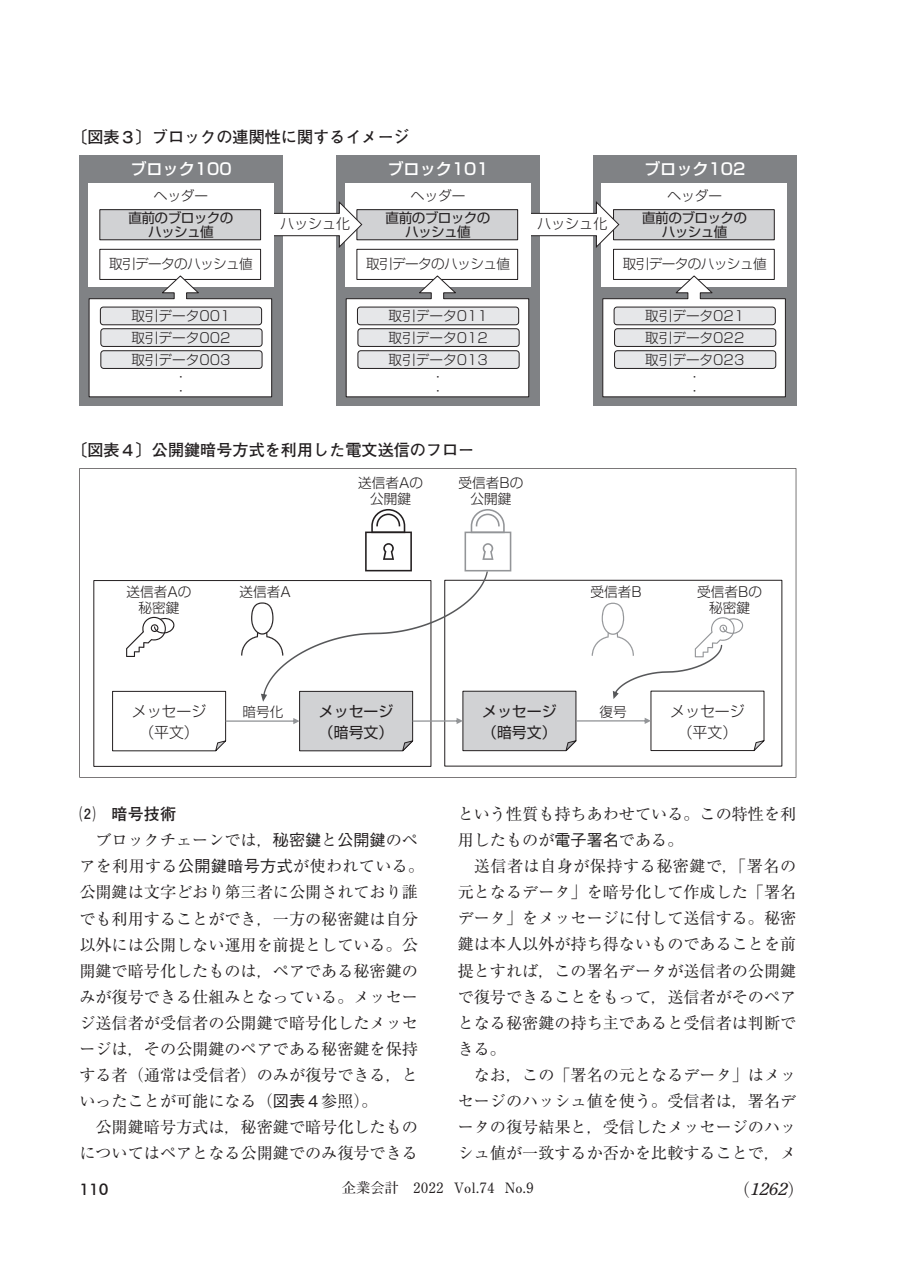
<style>
.page{position:relative;width:903px;height:1275px;background:#fff}
.page>*{position:absolute;margin:0;border:0;box-sizing:border-box;transform-origin:0 0}
.t1{font:italic 17.32px "Century Old Style Std";color:#231f20}
.t2{font:16.1px/26.1px "Ryumin Pro";color:#231f20}
.t3{font:700 16.1px "Futo Go B101 Pro";color:#231f20}
.t4{font:500 16.1px "Shin Go Pro";color:#fff}
.t5{font:500 16.1px "Futura BT";color:#231f20}
.t6{font:14.88px/20.8px "Shin Go Pro";color:#231f20}
.t7{font:300 14.88px/20.8px "Shin Go Pro";color:#231f20;text-align:center}
.t8{font:700 14.17px "Futo Min A101 Pro";color:#231f20}
.t9{font:300 14px "Shin Go Pro";color:#231f20}
.t10{font:300 13.65px/21.7px "Shin Go Pro";color:#231f20;text-align:justify}
.t11{font:13.65px/14px "Shin Go Pro";letter-spacing:-.045em;color:#231f20;text-align:center}
.t12{font:300 13.65px "Shin Go Pro";letter-spacing:-.045em;color:#231f20}
.s1{font-family:"Gothic BBB Pro";font-weight:500}
.s2{font-family:"Ryumin Pro";font-style:normal}
</style>
<div class="page">
<div style="left:593px;top:155px;width:203px;height:251px;background:#808285"></div>
<div style="left:602px;top:183px;width:185px;height:104px;background:#fff"></div>
<div style="left:613px;top:210px;width:161px;height:30px;background:#d1d2d4"></div>
<div style="left:613px;top:209px;width:161px;height:31px;border:1px solid #231f20"></div>
<div style="left:613px;top:249px;width:161px;height:31px;border:1px solid #231f20"></div>
<svg style="left:602px;top:275px;width:184px;height:122px"></svg>
<div style="left:614px;top:307px;width:161px;height:18px;background:#e6e7e9;border-radius:3px"></div>
<div style="left:614px;top:307px;width:161px;height:18px;border:1px solid #231f20;border-radius:3px"></div>
<div style="left:614px;top:329px;width:162px;height:17px;background:#e6e7e9;border-radius:3px"></div>
<div style="left:614px;top:328px;width:162px;height:19px;border:1px solid #231f20;border-radius:3px"></div>
<div style="left:614px;top:351px;width:162px;height:17px;background:#e6e7e9;border-radius:3px"></div>
<div style="left:614px;top:350px;width:162px;height:19px;border:1px solid #231f20;border-radius:3px"></div>
<div style="left:336px;top:155px;width:204px;height:251px;background:#808285"></div>
<svg style="left:530px;top:201px;width:89px;height:47px"></svg>
<div style="left:345px;top:183px;width:185px;height:104px;background:#fff"></div>
<div style="left:357px;top:210px;width:161px;height:30px;background:#d1d2d4"></div>
<div style="left:357px;top:209px;width:161px;height:31px;border:1px solid #231f20"></div>
<div style="left:357px;top:249px;width:161px;height:31px;border:1px solid #231f20"></div>
<svg style="left:346px;top:275px;width:183px;height:122px"></svg>
<div style="left:357px;top:307px;width:162px;height:18px;background:#e6e7e9;border-radius:3px"></div>
<div style="left:357px;top:307px;width:162px;height:18px;border:1px solid #231f20;border-radius:3px"></div>
<div style="left:358px;top:329px;width:161px;height:17px;background:#e6e7e9;border-radius:3px"></div>
<div style="left:358px;top:328px;width:161px;height:19px;border:1px solid #231f20;border-radius:3px"></div>
<div style="left:358px;top:351px;width:161px;height:17px;background:#e6e7e9;border-radius:3px"></div>
<div style="left:358px;top:350px;width:161px;height:19px;border:1px solid #231f20;border-radius:3px"></div>
<div style="left:79px;top:155px;width:204px;height:251px;background:#808285"></div>
<svg style="left:273px;top:201px;width:89px;height:47px"></svg>
<div style="left:88px;top:183px;width:185px;height:104px;background:#fff"></div>
<div style="left:100px;top:210px;width:161px;height:30px;background:#d1d2d4"></div>
<div style="left:100px;top:209px;width:161px;height:31px;border:1px solid #231f20"></div>
<div style="left:100px;top:249px;width:161px;height:31px;border:1px solid #231f20"></div>
<svg style="left:88px;top:275px;width:184px;height:122px"></svg>
<div style="left:100px;top:307px;width:162px;height:18px;background:#e6e7e9;border-radius:3px"></div>
<div style="left:100px;top:307px;width:162px;height:18px;border:1px solid #231f20;border-radius:3px"></div>
<div style="left:101px;top:329px;width:161px;height:17px;background:#e6e7e9;border-radius:3px"></div>
<div style="left:101px;top:328px;width:161px;height:19px;border:1px solid #231f20;border-radius:3px"></div>
<div style="left:101px;top:351px;width:161px;height:17px;background:#e6e7e9;border-radius:3px"></div>
<div style="left:101px;top:350px;width:161px;height:19px;border:1px solid #231f20;border-radius:3px"></div>
<svg style="left:79px;top:468px;width:717px;height:310px"></svg>
<svg style="left:112px;top:509px;width:654px;height:243px"></svg>
<p class="t3" style="left:71px;top:124px;width:340px">〔図表３〕ブロックの連関性に関するイメージ</p>
<p class="t4" style="left:130px;top:156px;width:103px">ブロック100</p>
<p class="t10" style="left:154px;top:184px;width:56px">ヘッダー</p>
<p class="t11" style="left:129px;top:209px;width:106px">直前のブロックのハッシュ値</p>
<p class="t12" style="left:109px;top:253px;width:145px">取引データのハッシュ値</p>
<p class="t10" style="left:131px;top:303px;width:101px">取引データ001取引データ002取引データ003</p>
<p class="t10" style="left:174px;top:368px;width:15px;line-height:14px">・・</p>
<p class="t9" style="left:280px;top:212px;width:72px">ハッシュ化</p>
<p class="t4" style="left:387px;top:156px;width:103px">ブロック101</p>
<p class="t10" style="left:411px;top:184px;width:56px">ヘッダー</p>
<p class="t11" style="left:386px;top:209px;width:106px">直前のブロックのハッシュ値</p>
<p class="t12" style="left:366px;top:253px;width:145px">取引データのハッシュ値</p>
<p class="t10" style="left:388px;top:303px;width:101px">取引データ011取引データ012取引データ013</p>
<p class="t10" style="left:431px;top:368px;width:15px;line-height:14px">・・</p>
<p class="t9" style="left:537px;top:212px;width:72px">ハッシュ化</p>
<p class="t4" style="left:644px;top:156px;width:103px">ブロック102</p>
<p class="t10" style="left:667px;top:184px;width:56px">ヘッダー</p>
<p class="t11" style="left:642px;top:209px;width:106px">直前のブロックのハッシュ値</p>
<p class="t12" style="left:623px;top:253px;width:145px">取引データのハッシュ値</p>
<p class="t10" style="left:645px;top:303px;width:101px">取引データ021取引データ022取引データ023</p>
<p class="t10" style="left:688px;top:368px;width:15px;line-height:14px">・・</p>
<p class="t3" style="left:71px;top:437px;width:405px">〔図表４〕公開鍵暗号方式を利用した電文送信のフロー</p>
<p class="t10" style="left:358px;top:473px;width:66px;line-height:16.4px;text-align:center">送信者Aの公開鍵</p>
<p class="t10" style="left:459px;top:473px;width:66px;line-height:16.4px;text-align:center">受信者Bの公開鍵</p>
<p class="t10" style="left:126px;top:579px;width:66px">送信者Aの</p>
<p class="t10" style="left:240px;top:579px;width:53px">送信者A</p>
<p class="t10" style="left:138px;top:596px;width:42px">秘密鍵</p>
<p class="t10" style="left:591px;top:579px;width:53px">受信者B</p>
<p class="t10" style="left:697px;top:582px;width:66px;line-height:16.4px;text-align:center">受信者Bの秘密鍵</p>
<p class="t7" style="left:132px;top:699px;width:76px">メッセージ（平文）</p>
<p class="t6" style="left:319px;top:699px;width:76px">メッセージ（暗号文）</p>
<p class="t6" style="left:482px;top:699px;width:76px">メッセージ（暗号文）</p>
<p class="t7" style="left:670px;top:699px;width:76px">メッセージ（平文）</p>
<p class="t10" style="left:242px;top:699px;width:42px">暗号化</p>
<p class="t10" style="left:599px;top:699px;width:29px">復号</p>
<p class="t3" style="left:79px;top:801px;width:98px">⑵　暗号技術</p>
<p class="t2" style="left:79px;top:826px;width:346px;text-indent:16px">ブロックチェーンでは，<span class="s1">秘密鍵</span>と<span class="s1">公開鍵</span>のペアを利用する<span class="s1">公開鍵暗号方式</span>が使われている。公開鍵は文字どおり第三者に公開されており誰でも利用することができ，一方の秘密鍵は自分以外には公開しない運用を前提としている。公開鍵で暗号化したものは，ペアである秘密鍵のみが復号できる仕組みとなっている。メッセージ送信者が受信者の公開鍵で暗号化したメッセージは，その公開鍵のペアである秘密鍵を保持する者（通常は受信者）のみが復号できる，といったことが可能になる（<span class="s1">図表４</span>参照）。</p>
<p class="t2" style="left:79px;top:1113px;width:340px;text-align:right">公開鍵暗号方式は，秘密鍵で暗号化したものについてはペアとなる公開鍵でのみ復号できる</p>
<p class="t2" style="left:458px;top:800px;width:340px">という性質も持ちあわせている。この特性を利用したものが<span class="s1">電子署名</span>である。</p>
<p class="t2" style="left:458px;top:852px;width:340px;text-align:justify;text-indent:16px">送信者は自身が保持する秘密鍵で，「署名の元となるデータ」を暗号化して作成した「署名データ」をメッセージに付して送信する。秘密鍵は本人以外が持ち得ないものであることを前提とすれば，この署名データが送信者の公開鍵で復号できることをもって，送信者がそのペアとなる秘密鍵の持ち主であると受信者は判断できる。</p>
<p class="t2" style="left:458px;top:1060px;width:340px;text-align:justify;text-indent:16px">なお，この「署名の元となるデータ」はメッセージのハッシュ値を使う。受信者は，署名データの復号結果と，受信したメッセージのハッシュ値が一致するか否かを比較することで，メ</p>
<p class="t5" style="left:79px;top:1179px;width:31px">110</p>
<p class="t8" style="left:342px;top:1177px;width:194px">企業会計　2022 Vol.74 No.9</p>
<p class="t1" style="left:741px;top:1178px;width:56px"><span class="s2">（</span>1262<span class="s2">）</span></p>
</div>
